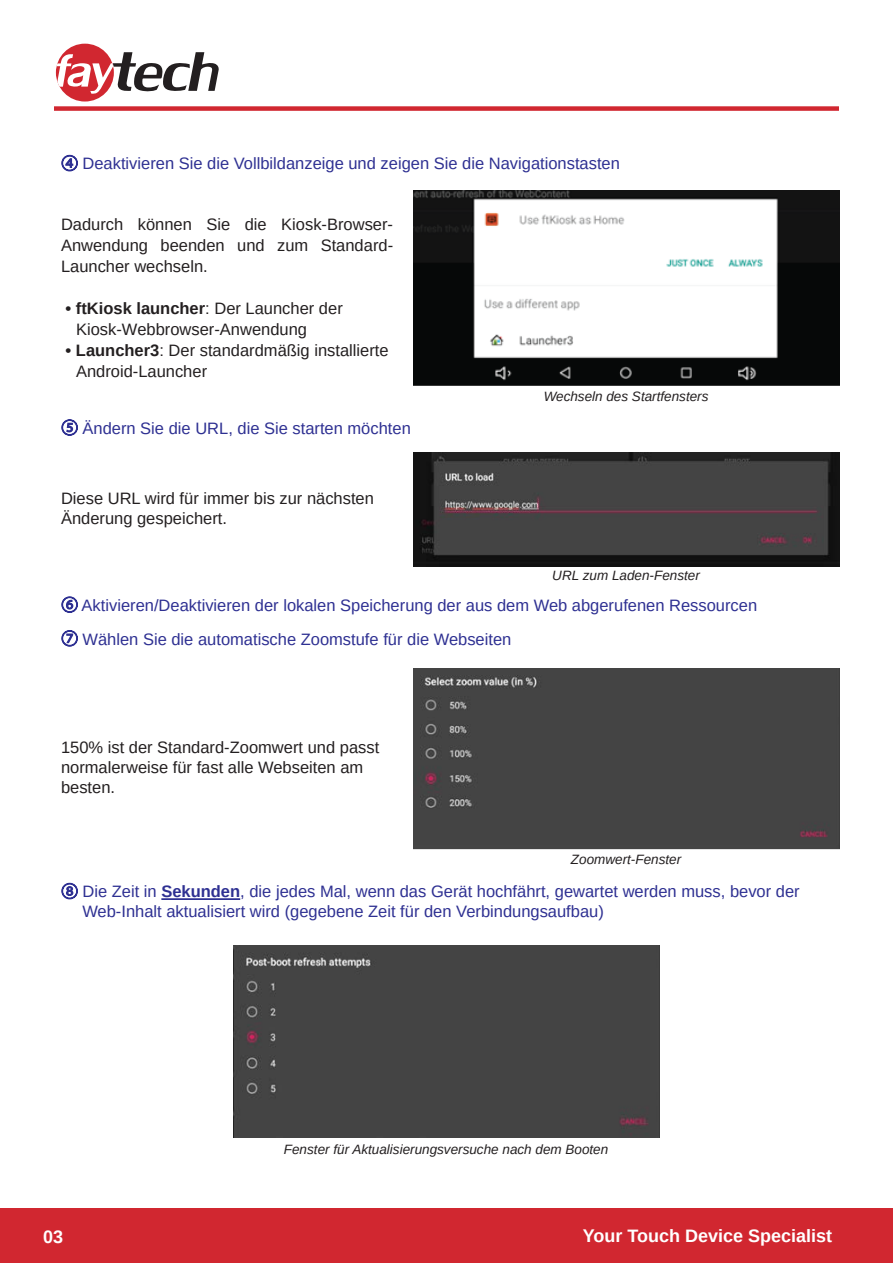
<style>
.page{position:relative;width:893px;height:1263px;background:#fff}
.page>*{position:absolute;margin:0;border:0;box-sizing:border-box;transform-origin:0 0}
.t1{font:700 18px "Arimo";color:#fff}
.t2{font:16.5px/33.6px "Arimo";color:#2e3092}
.t3{font:16.5px/21px "Arimo";color:#231f20}
.t4{font:italic 13.5px "Arimo";color:#231f20}
.s1{font-family:"Koz Go Pr 6 N"}
.s2{font-weight:700}
</style>
<div class="page">
<svg style="left:61px;top:154px;width:17px;height:18px"></svg>
<svg style="left:61px;top:419px;width:17px;height:17px"></svg>
<svg style="left:61px;top:596px;width:17px;height:17px"></svg>
<svg style="left:61px;top:630px;width:17px;height:17px"></svg>
<svg style="left:61px;top:882px;width:17px;height:18px"></svg>
<hr style="left:161px;top:898px;width:79px;height:2px;background:#2e3092">
<div style="left:54px;top:106px;width:785px;height:5px;background:#d12730"></div>
<div style="left:0;top:1209px;width:893px;height:54px;background:#d12730"></div>
<div style="left:56px;top:44px;width:58px;height:58px;background:#d12730;border-radius:50%"></div>
<svg style="left:57px;top:52px;width:162px;height:42px"></svg>
<img style="left:414px;top:191px;width:425px;height:195px">
<img style="left:414px;top:453px;width:425px;height:113px">
<div style="left:414px;top:668px;width:425px;height:181px;background:#444"></div>
<div style="left:234px;top:945px;width:425px;height:192px;background:#444"></div>
<p class="t2" style="left:61px;top:147px;width:560px"><span class="s1">④</span> Deaktivieren Sie die Vollbildanzeige und zeigen Sie die Navigationstasten</p>
<p class="t3" style="left:61px;top:214px;width:334px;text-align:justify">Dadurch können Sie die Kiosk-Browser-Anwendung beenden und zum Standard-Launcher wechseln.</p>
<p class="t3" style="left:76px;top:298px;width:268px;text-indent:-10px"><span class="s2">• ftKiosk launcher</span>: Der Launcher der<br>Kiosk-Webbrowser-Anwendung</p>
<p class="t3" style="left:76px;top:340px;width:314px;text-indent:-10px"><span class="s2">• Launcher3</span>: Der standardmäßig installierte<br>Android-Launcher</p>
<p class="t2" style="left:61px;top:411px;width:351px"><span class="s1">⑤</span> Ändern Sie die URL, die Sie starten möchten</p>
<p class="t3" style="left:61px;top:488px;width:314px;line-height:19.8px">Diese URL wird für immer bis zur nächsten<br>Änderung gespeichert.</p>
<p class="t4" style="left:544px;top:387px;width:166px">Wechseln des Startfensters</p>
<p class="t4" style="left:552px;top:566px;width:149px">URL zum Laden-Fenster</p>
<p class="t2" style="left:61px;top:588px;width:697px"><span class="s1">⑥</span> Aktivieren/Deaktivieren der lokalen Speicherung der aus dem Web abgerufenen Ressourcen<br><span class="s1">⑦</span> Wählen Sie die automatische Zoomstufe für die Webseiten</p>
<p class="t3" style="left:61px;top:738px;width:320px;line-height:19.8px">150% ist der Standard-Zoomwert und passt normalerweise für fast alle Webseiten am besten.</p>
<p class="t4" style="left:571px;top:850px;width:112px">Zoomwert-Fenster</p>
<p class="t2" style="left:82px;top:882px;width:719px;line-height:19.8px;text-indent:-21px"><span class="s1">⑧</span> Die Zeit in <span class="s2">Sekunden</span>, die jedes Mal, wenn das Gerät hochfährt, gewartet werden muss, bevor der<br>Web-Inhalt aktualisiert wird (gegebene Zeit für den Verbindungsaufbau)</p>
<p class="t4" style="left:284px;top:1140px;width:326px">Fenster für Aktualisierungsversuche nach dem Booten</p>
<p class="t1" style="left:43px;top:1224px;width:22px">03</p>
<p class="t1" style="left:583px;top:1224px;width:251px">Your Touch Device Specialist</p>
</div>
